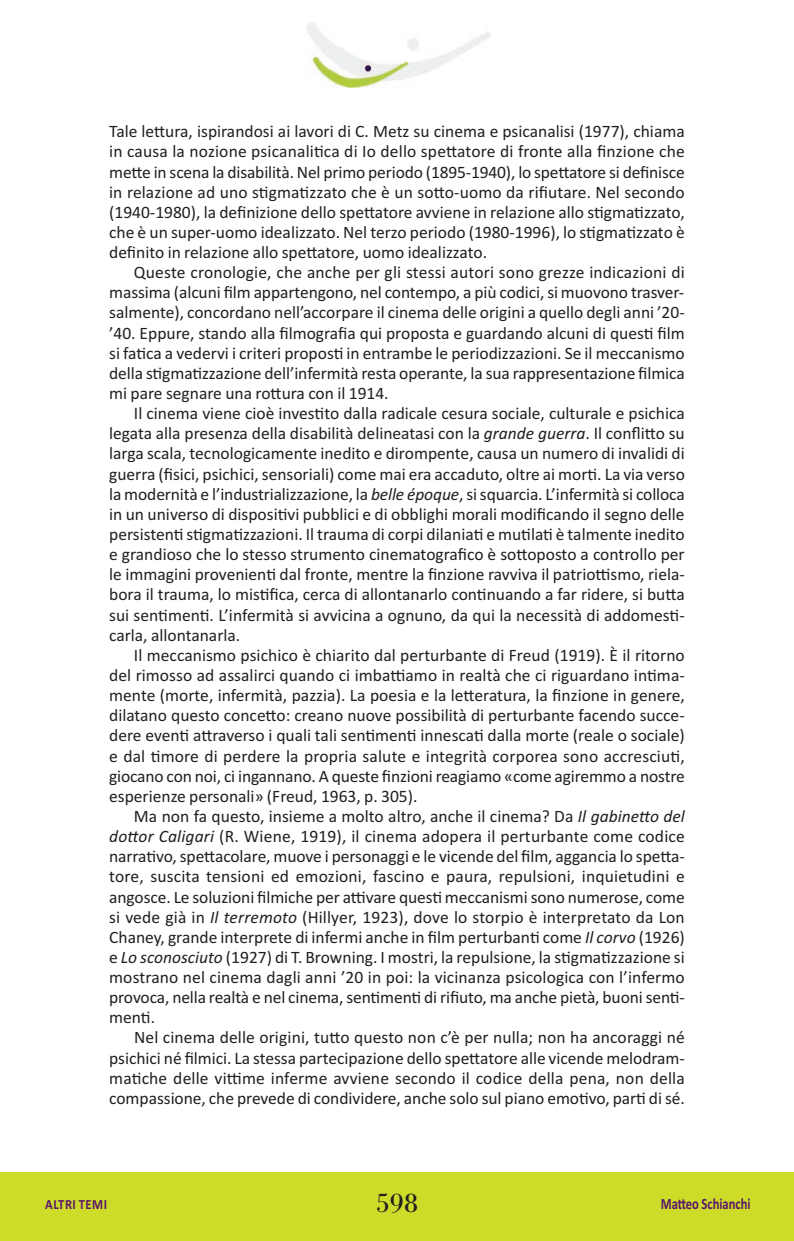
<style>
.page{position:relative;width:794px;height:1241px;background:#fff}
.page>*{position:absolute;margin:0;border:0;box-sizing:border-box;transform-origin:0 0}
.t1{font:28px "Bodoni Antiqua T";color:#231f20}
.t2{font:17.5px/20.1px "Calibri";color:#231f20;text-align:justify}
.t3{font:700 15.75px "Calibri";color:#5a166b;scale:.8 1}
.t4{font:700 14px "Calibri";letter-spacing:.04em;color:#5a166b;scale:.9 1}
.s1{font-style:italic}
</style>
<div class="page">
<div style="left:0;top:1172px;width:794px;height:68px;background:#cddc28"></div>
<img style="left:307px;top:23px;width:183px;height:64px">
<p class="t2" style="left:109px;top:121px;width:577px">Tale lettura, ispirandosi ai lavori di C. Metz su cinema e psicanalisi (1977), chiama in causa la nozione psicanalitica di Io dello spettatore di fronte alla finzione che mette in scena la disabilità. Nel primo periodo (1895-1940), lo spettatore si definisce in relazione ad uno stigmatizzato che è un sotto-uomo da rifiutare. Nel secondo (1940-1980), la definizione dello spettatore avviene in relazione allo stigmatizzato, che è un super-uomo idealizzato. Nel terzo periodo (1980-1996), lo stigmatizzato è definito in relazione allo spettatore, uomo idealizzato.</p>
<p class="t2" style="left:109px;top:262px;width:577px;text-indent:25px">Queste cronologie, che anche per gli stessi autori sono grezze indicazioni di massima (alcuni film appartengono, nel contempo, a più codici, si muovono trasver&shy;salmente), concordano nell’accorpare il cinema delle origini a quello degli anni ’20- ’40. Eppure, stando alla filmografia qui proposta e guardando alcuni di questi film si fatica a vedervi i criteri proposti in entrambe le periodizzazioni. Se il meccanismo della stigmatizzazione dell’infermità resta operante, la sua rappresentazione filmica mi pare segnare una rottura con il 1914.</p>
<p class="t2" style="left:109px;top:403px;width:577px;text-indent:25px">Il cinema viene cioè investito dalla radicale cesura sociale, culturale e psichica legata alla presenza della disabilità delineatasi con la <span class="s1">grande guerra</span>. Il conflitto su larga scala, tecnologicamente inedito e dirompente, causa un numero di invalidi di guerra (fisici, psichici, sensoriali) come mai era accaduto, oltre ai morti. La via verso la modernità e l’industrializzazione, la <span class="s1">belle époque</span>, si squarcia. L’infermità si colloca in un universo di dispositivi pubblici e di obblighi morali modificando il segno delle persistenti stigmatizzazioni. Il trauma di corpi dilaniati e mutilati è talmente inedito e grandioso che lo stesso strumento cinematografico è sottoposto a controllo per le immagini provenienti dal fronte, mentre la finzione ravviva il patriottismo, riela&shy;bora il trauma, lo mistifica, cerca di allontanarlo continuando a far ridere, si butta sui sentimenti. L’infermità si avvicina a ognuno, da qui la necessità di addomesti&shy;carla, allontanarla.</p>
<p class="t2" style="left:109px;top:644px;width:577px;text-indent:25px">Il meccanismo psichico è chiarito dal perturbante di Freud (1919). È il ritorno del rimosso ad assalirci quando ci imbattiamo in realtà che ci riguardano intima&shy;mente (morte, infermità, pazzia). La poesia e la letteratura, la finzione in genere, dilatano questo concetto: creano nuove possibilità di perturbante facendo succe&shy;dere eventi attraverso i quali tali sentimenti innescati dalla morte (reale o sociale) e dal timore di perdere la propria salute e integrità corporea sono accresciuti, giocano con noi, ci ingannano. A queste finzioni reagiamo «come agiremmo a nostre esperienze personali» (Freud, 1963, p. 305).</p>
<p class="t2" style="left:109px;top:805px;width:577px;text-indent:25px">Ma non fa questo, insieme a molto altro, anche il cinema? Da <span class="s1">Il gabinetto del dottor Caligari</span> (R. Wiene, 1919), il cinema adopera il perturbante come codice narrativo, spettacolare, muove i personaggi e le vicende del film, aggancia lo spetta&shy;tore, suscita tensioni ed emozioni, fascino e paura, repulsioni, inquietudini e angosce. Le soluzioni filmiche per attivare questi meccanismi sono numerose, come si vede già in <span class="s1">Il terremoto</span> (Hillyer, 1923), dove lo storpio è interpretato da Lon Chaney, grande interprete di infermi anche in film perturbanti come <span class="s1">Il corvo</span> (1926) e <span class="s1">Lo sconosciuto</span> (1927) di T. Browning. I mostri, la repulsione, la stigmatizzazione si mostrano nel cinema dagli anni ’20 in poi: la vicinanza psicologica con l’infermo provoca, nella realtà e nel cinema, sentimenti di rifiuto, ma anche pietà, buoni senti&shy;menti.</p>
<p class="t2" style="left:109px;top:1027px;width:577px;text-indent:25px">Nel cinema delle origini, tutto questo non c’è per nulla; non ha ancoraggi né psichici né filmici. La stessa partecipazione dello spettatore alle vicende melodram&shy;matiche delle vittime inferme avviene secondo il codice della pena, non della compassione, che prevede di condividere, anche solo sul piano emotivo, parti di sé.</p>
<p class="t4" style="left:45px;top:1195px;width:70px">ALTRI TEMI</p>
<h1 class="t1" style="left:376px;top:1185px;width:43px">598</h1>
<p class="t3" style="left:660px;top:1194px;width:114px">Matteo Schianchi</p>
</div>
